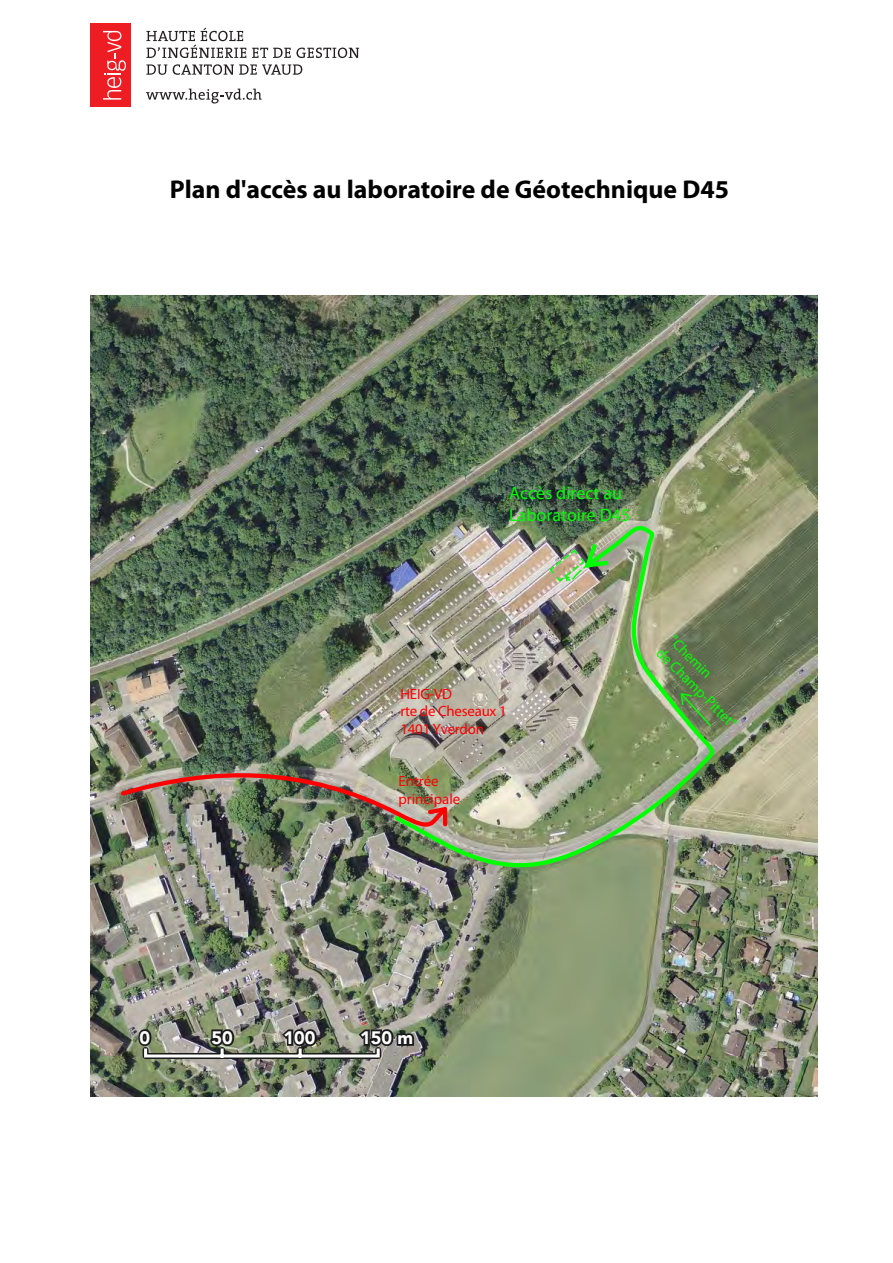
<style>
.page{position:relative;width:893px;height:1263px;background:#fff}
.page>*{position:absolute;margin:0;border:0;box-sizing:border-box;transform-origin:0 0}
.t1{font:700 25.8px "Myriad Pro";color:#000}
.t2{font:18px/21.6px "Myriad Pro";color:#0f0}
.t3{font:900 18px "Avenir";color:#fff}
.t4{font:14.85px/17.9px "Myriad Pro";letter-spacing:-.015em;color:#f00}
.t5{font:14.85px/17.9px "Myriad Pro";color:#0f0}
</style>
<div class="page">
<img style="left:90px;top:296px;width:728px;height:800px">
<img style="left:136px;top:1026px;width:280px;height:34px">
<img style="left:118px;top:766px;width:273px;height:73px">
<img style="left:391px;top:518px;width:331px;height:351px">
<svg style="left:679px;top:692px;width:33px;height:36px"></svg>
<img style="left:548px;top:541px;width:63px;height:42px">
<div style="left:90px;top:24px;width:40px;height:83px;background:#ee1d23"></div>
<svg style="left:103px;top:31px;width:23px;height:69px"></svg>
<svg style="left:146px;top:28px;width:100px;height:30px"></svg>
<svg style="left:252px;top:48px;width:107px;height:10px"></svg>
<svg style="left:146px;top:64px;width:21px;height:11px"></svg>
<svg style="left:173px;top:64px;width:129px;height:11px"></svg>
<svg style="left:146px;top:89px;width:116px;height:15px"></svg>
<h1 class="t1" style="left:170px;top:173px;width:560px">Plan d'accès au laboratoire de Géotechnique D45</h1>
<p class="t2" style="left:509px;top:482px;width:123px">Accès direct au<br>Laboratoire D45</p>
<p class="t4" style="left:400px;top:684px;width:108px">HEIG-VD<br>rte de Cheseaux 1<br>1401 Yverdon</p>
<p class="t4" style="left:398px;top:772px;width:63px">Entrée principale</p>
<p class="t5" style="left:678px;top:631px;width:109px;rotate:45deg">"Chemin<br>de Champ-Pittet"</p>
<p class="t3" style="left:139px;top:1022px;width:12px">0</p>
<p class="t3" style="left:211px;top:1022px;width:23px">50</p>
<p class="t3" style="left:283px;top:1022px;width:33px">100</p>
<p class="t3" style="left:360px;top:1022px;width:54px">150 m</p>
</div>
